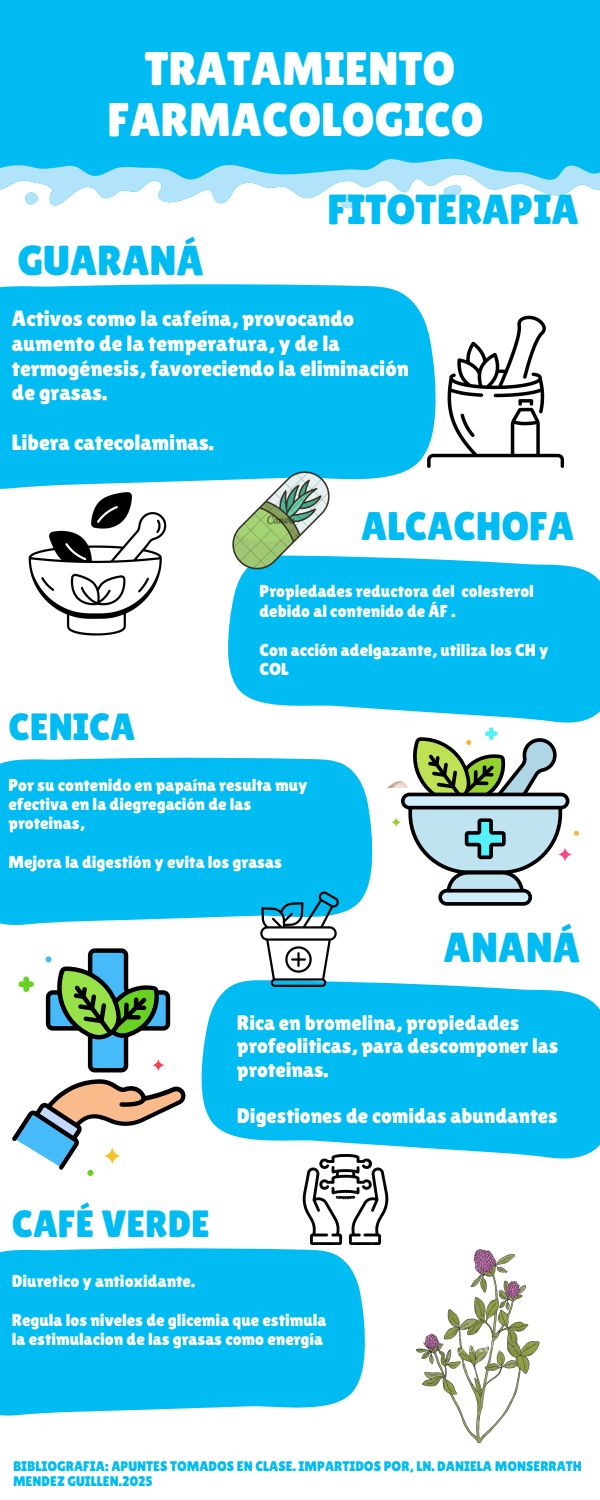
<style>
.page{position:relative;width:600px;height:1500px;background:#fff}
.page>*{position:absolute;margin:0;border:0;box-sizing:border-box;transform-origin:0 0}
.t1{font:47.2px/51.5px "Lilita One";color:#fff;text-align:center}
.t2{font:41.9px "Lilita One";color:#00bcf2}
.t3{font:39.9px "Lilita One";color:#00bcf2}
.t4{font:37.9px "Lilita One";color:#00bcf2}
.t5{font:22.1px/24.8px "Lilita One";color:#fff}
.t6{font:21.1px/23.2px "Lilita One";color:#fff}
.t7{font:17.3px/19.4px "Lilita One";color:#fff}
.t8{font:13.9px/15px "Lilita One";color:#00bcf2}
</style>
<div class="page">
<div style="left:0;top:0;width:600px;height:157px;background:#00bcf2"></div>
<svg style="left:0;top:157px;width:600px;height:52px"></svg>
<svg style="left:228px;top:556px;width:372px;height:167px;background:#1bc3f3"></svg>
<svg style="left:201px;top:980px;width:399px;height:179px;background:#1cc3f3"></svg>
<div style="left:0;top:284px;width:428px;height:209px;background:#00bcf2"></div>
<svg style="left:0;top:757px;width:373px;height:180px;background:#1cc3f3"></svg>
<svg style="left:0;top:1248px;width:365px;height:168px;background:#10c0f2"></svg>
<img style="left:302px;top:1155px;width:86px;height:90px">
<img style="left:348px;top:782px;width:43px;height:6px">
<img style="left:230px;top:470px;width:101px;height:100px">
<img style="left:261px;top:891px;width:78px;height:96px">
<img style="left:428px;top:315px;width:136px;height:153px">
<img style="left:29px;top:493px;width:138px;height:143px">
<svg style="left:391px;top:727px;width:188px;height:179px"></svg>
<svg style="left:18px;top:976px;width:16px;height:16px"></svg>
<svg style="left:12px;top:1079px;width:174px;height:97px"></svg>
<svg style="left:46px;top:948px;width:124px;height:124px"></svg>
<img style="left:417px;top:1249px;width:123px;height:194px">
<p class="t1" style="left:107px;top:42px;width:378px">TRATAMIENTO<br>FARMACOLOGICO</p>
<p class="t2" style="left:17px;top:236px;width:188px">GUARANÁ</p>
<h1 class="t2" style="left:328px;top:186px;width:253px">FITOTERAPIA</h1>
<h2 class="t5" style="left:12px;top:306px;width:398px">Activos como la cafeína, provocando aumento de la temperatura, y de la termogénesis, favoreciendo la eliminación de grasas.</h2>
<p class="t5" style="left:12px;top:430px;width:204px">Libera catecolaminas.</p>
<p class="t3" style="left:361px;top:503px;width:215px">ALCACHOFA</p>
<h2 class="t7" style="left:260px;top:582px;width:276px">Propiedades reductora del colesterol debido al contenido de ÁF .</h2>
<p class="t7" style="left:260px;top:640px;width:291px">Con acción adelgazante, utiliza los CH y<br>COL</p>
<h4 class="t4" style="left:8px;top:705px;width:128px">CENICA</h4>
<h4 class="t7" style="left:8px;top:775px;width:301px">Por su contenido en papaína resulta muy efectiva en la diegregación de las proteinas,</h4>
<h2 class="t7" style="left:8px;top:852px;width:275px">Mejora la digestión y evita los grasas</h2>
<h2 class="t2" style="left:444px;top:924px;width:138px">ANANÁ</h2>
<h3 class="t6" style="left:237px;top:1011px;width:323px">Rica en bromelina, propiedades profeoliticas, para descomponer las proteinas.</h3>
<h3 class="t6" style="left:237px;top:1104px;width:322px">Digestiones de comidas abundantes</h3>
<p class="t4" style="left:12px;top:1202px;width:199px">CAFÉ VERDE</p>
<p class="t7" style="left:12px;top:1271px;width:185px">Diuretico y antioxidante.</p>
<p class="t7" style="left:12px;top:1310px;width:316px">Regula los niveles de glicemia que estimula la estimulacion de las grasas como energía</p>
<h4 class="t8" style="left:13px;top:1458px;width:570px">BIBLIOGRAFIA: APUNTES TOMADOS EN CLASE. IMPARTIDOS POR, LN. DANIELA MONSERRATH<br>MENDEZ GUILLEN.2025</h4>
</div>
